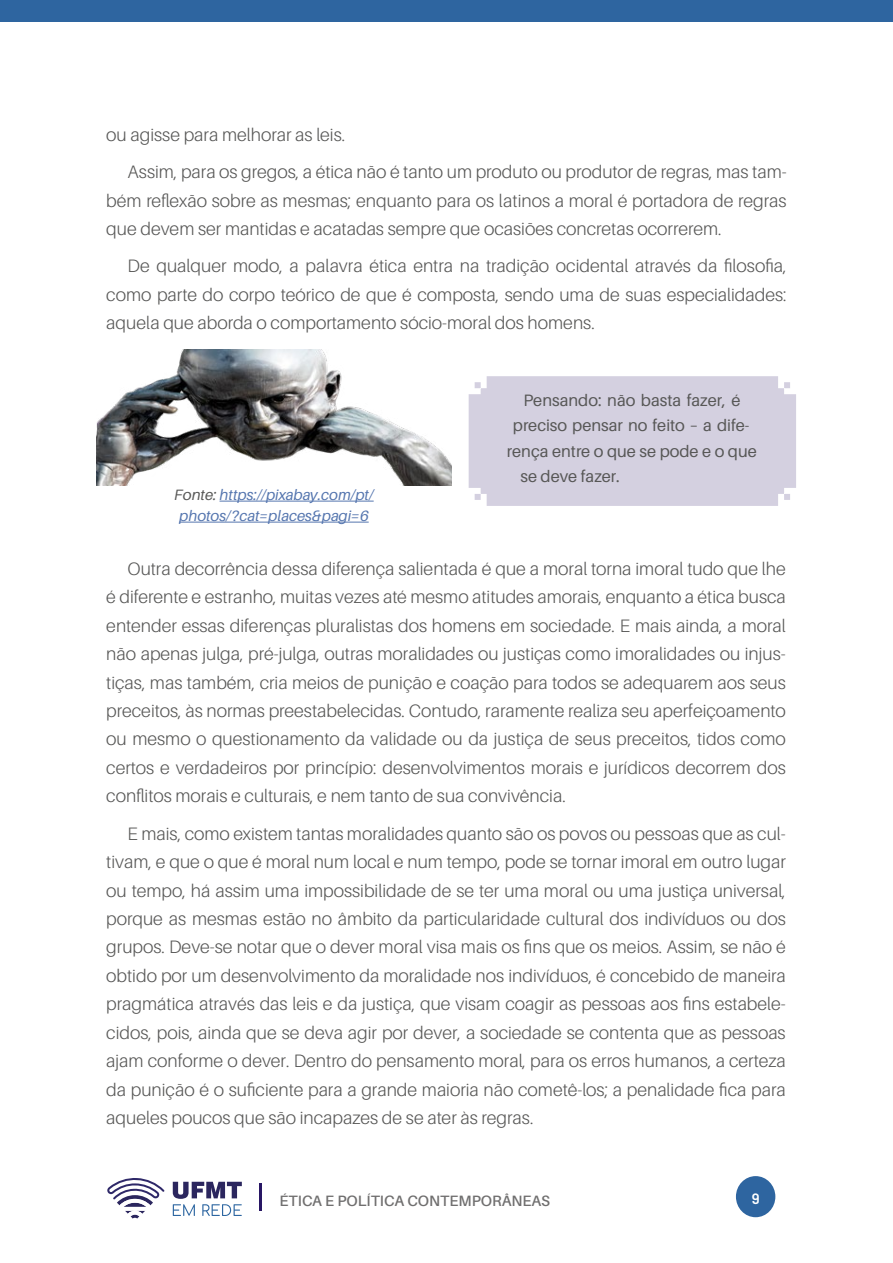
<style>
.page{position:relative;width:893px;height:1263px;background:#fff}
.page>*{position:absolute;margin:0;border:0;box-sizing:border-box;transform-origin:0 0}
.t1{font:300 18px/28.5px "Aileron";color:#575756;text-align:justify}
.t2{font:16.5px "Aileron";color:#575756}
.t3{font:italic 15px/21px "Aileron";color:#5576af;text-align:center}
.t4{font:600 15px "Aileron";color:#706f6f}
.t5{font:600 15px "Barlow";color:#fff}
.s1{color:#575756}
</style>
<div class="page">
<hr style="left:259px;top:1183px;width:3px;height:27px;background:#281664">
<div style="left:736px;top:1176px;width:39px;height:41px;background:#2e65a0;border-radius:50%"></div>
<svg style="left:173px;top:1182px;width:69px;height:34px"></svg>
<svg style="left:107px;top:1178px;width:57px;height:41px"></svg>
<div style="left:0;top:0;width:893px;height:21px;background:#2e65a0"></div>
<img style="left:97px;top:349px;width:354px;height:137px">
<hr style="left:220px;top:501px;width:154px;height:1px;background:#5576af">
<hr style="left:179px;top:522px;width:190px;height:1px;background:#5576af">
<div style="left:469px;top:376px;width:327px;height:130px;background:#d4d0e0"></div>
<p class="t1" style="left:128px;top:117px;width:661px;line-height:37px;text-indent:-21px">ou agisse para melhorar as leis.<br>Assim, para os gregos, a ética não é tanto um produto ou produtor de regras, mas tam-</p>
<p class="t1" style="left:106px;top:187px;width:682px">bém reflexão sobre as mesmas; enquanto para os latinos a moral é portadora de regras que devem ser mantidas e acatadas sempre que ocasiões concretas ocorrerem.</p>
<p class="t1" style="left:106px;top:252px;width:682px;text-indent:21px">De qualquer modo, a palavra ética entra na tradição ocidental através da filosofia, como parte do corpo teórico de que é composta, sendo uma de suas especialidades: aquela que aborda o comportamento sócio-moral dos homens.</p>
<p class="t3" style="left:174px;top:484px;width:201px"><span class="s1">Fonte:</span> https://pixabay.com/pt/ photos/?cat=places&amp;pagi=6</p>
<p class="t2" style="left:523px;top:391px;width:218px">Pensando: não basta fazer, é</p>
<p class="t2" style="left:513px;top:417px;width:238px">preciso pensar no feito – a dife-</p>
<p class="t2" style="left:507px;top:442px;width:251px">rença entre o que se pode e o que</p>
<p class="t2" style="left:520px;top:468px;width:101px">se deve fazer.</p>
<p class="t1" style="left:106px;top:554px;width:681px;text-indent:21px">Outra decorrência dessa diferença salientada é que a moral torna imoral tudo que lhe é diferente e estranho, muitas vezes até mesmo atitudes amorais, enquanto a ética busca entender essas diferenças pluralistas dos homens em sociedade. E mais ainda, a moral não apenas julga, pré-julga, outras moralidades ou justiças como imoralidades ou injus&shy;tiças, mas também, cria meios de punição e coação para todos se adequarem aos seus preceitos, às normas preestabelecidas. Contudo, raramente realiza seu aperfeiçoamento ou mesmo o questionamento da validade ou da justiça de seus preceitos, tidos como certos e verdadeiros por princípio: desenvolvimentos morais e jurídicos decorrem dos conflitos morais e culturais, e nem tanto de sua convivência.</p>
<p class="t1" style="left:106px;top:819px;width:681px;text-indent:21px">E mais, como existem tantas moralidades quanto são os povos ou pessoas que as cul&shy;tivam, e que o que é moral num local e num tempo, pode se tornar imoral em outro lugar ou tempo, há assim uma impossibilidade de se ter uma moral ou uma justiça universal, porque as mesmas estão no âmbito da particularidade cultural dos indivíduos ou dos grupos. Deve-se notar que o dever moral visa mais os fins que os meios. Assim, se não é obtido por um desenvolvimento da moralidade nos indivíduos, é concebido de maneira pragmática através das leis e da justiça, que visam coagir as pessoas aos fins estabele&shy;cidos, pois, ainda que se deva agir por dever, a sociedade se contenta que as pessoas ajam conforme o dever. Dentro do pensamento moral, para os erros humanos, a certeza da punição é o suficiente para a grande maioria não cometê-los; a penalidade fica para aqueles poucos que são incapazes de se ater às regras.</p>
<p class="t4" style="left:280px;top:1193px;width:272px">ÉTICA E POLÍTICA CONTEMPORÂNEAS</p>
<p class="t5" style="left:752px;top:1189px;width:9px">9</p>
</div>
